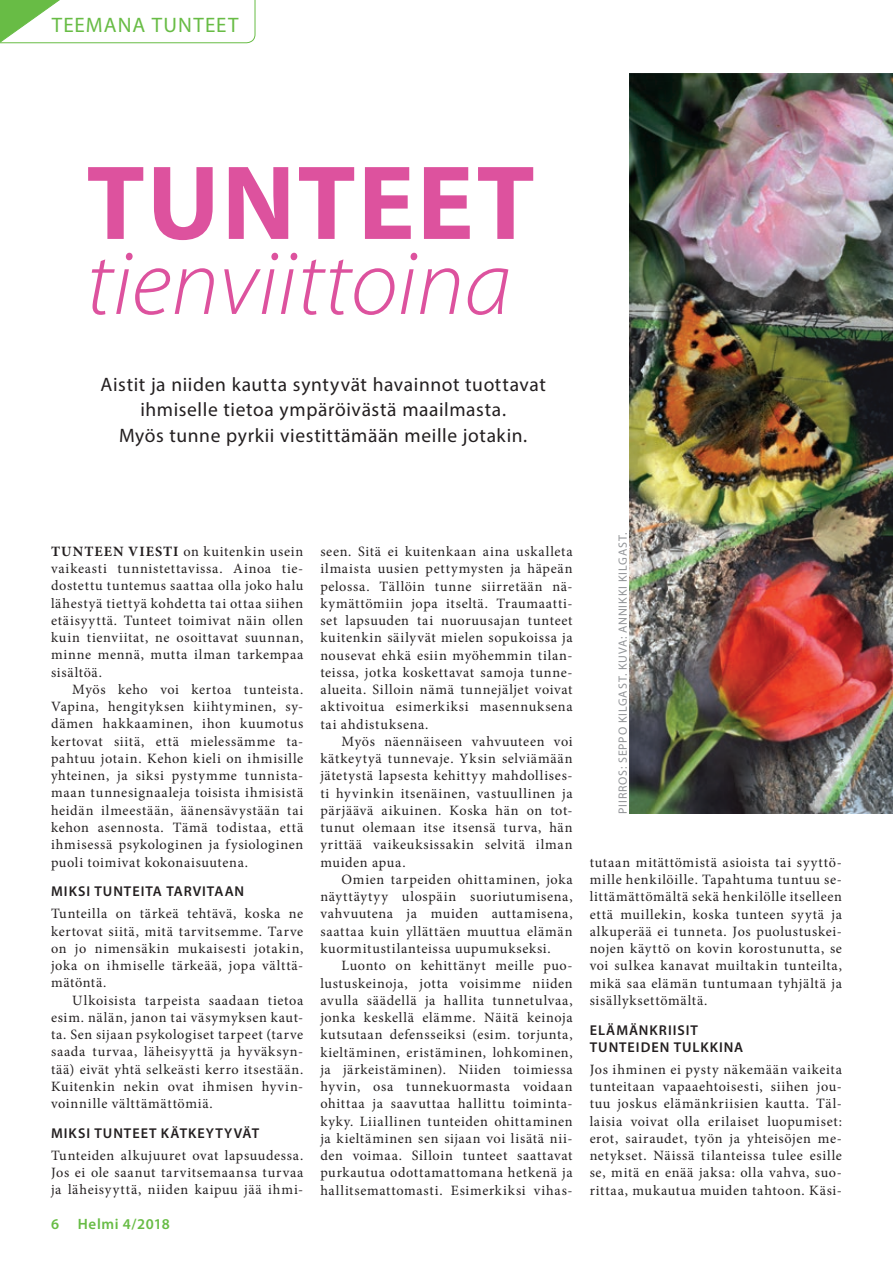
<style>
.page{position:relative;width:893px;height:1263px;background:#fff}
.page>*{position:absolute;margin:0;border:0;box-sizing:border-box;transform-origin:0 0}
.t1{font:700 106.5px "Myriad Pro";letter-spacing:.02em;color:#dd529e}
.t2{font:italic 300 93px "Myriad Pro";color:#dd529e}
.t3{font:21px "Myriad Pro";letter-spacing:.055em;color:#68bc45}
.t4{font:19.5px/25.5px "Myriad Pro";letter-spacing:.03em;color:#231f20;text-align:center}
.t5{font:600 15px "Myriad Pro";letter-spacing:.04em;color:#68bc45}
.t6{font:14.25px/17.2px "Minion Pro";letter-spacing:.05em;color:#231f20;text-align:justify}
.t7{font:600 14.25px/17.1px "Myriad Pro";letter-spacing:.07em;color:#231f20}
.t8{font:12px "Myriad Pro";letter-spacing:.07em;color:#939598}
.s1{font-weight:700}
</style>
<div class="page">
<img style="left:629px;top:74px;width:264px;height:739px">
<img style="left:880px;top:77px;width:13px;height:737px">
<svg style="left:0;top:0;width:255px;height:44px"></svg>
<h3 class="t3" style="left:52px;top:12px;width:188px">Teemana tunteet</h3>
<h1 class="t1" style="left:87px;top:134px;width:430px">TUNTEET</h1>
<h2 class="t2" style="left:85px;top:234px;width:427px">tienviittoina</h2>
<h3 class="t4" style="left:101px;top:371px;width:447px">Aistit ja niiden kautta syntyvät havainnot tuottavat ihmiselle tietoa ympäröivästä maailmasta.<br>Myös tunne pyrkii viestittämään meille jotakin.</h3>
<p class="t6" style="left:51px;top:543px;width:254px"><span class="s1">TUNTEEN VIESTI</span> on kuitenkin usein vaikeasti tunnistettavissa. Ainoa tie&shy;dostettu tuntemus saattaa olla joko halu lähestyä tiettyä kohdetta tai ottaa siihen etäisyyttä. Tunteet toimivat näin ollen kuin tienviitat, ne osoittavat suunnan, minne mennä, mutta ilman tarkempaa sisältöä.</p>
<p class="t6" style="left:51px;top:681px;width:254px;text-indent:21px">Myös keho voi kertoa tunteista.<br>Vapina, hengityksen kiihtyminen, sy&shy;dämen hakkaaminen, ihon kuumotus kertovat siitä, että mielessämme ta&shy;pahtuu jotain. Kehon kieli on ihmisille yhteinen, ja siksi pystymme tunnista&shy;maan tunnesignaaleja toisista ihmisistä heidän ilmeestään, äänensävystään tai kehon asennosta. Tämä todistaa, että ihmisessä psykologinen ja fysiologinen puoli toimivat kokonaisuutena.</p>
<p class="t7" style="left:51px;top:883px;width:195px">MIKSI TUNTEITA TARVITAAN</p>
<p class="t6" style="left:51px;top:905px;width:254px">Tunteilla on tärkeä tehtävä, koska ne kertovat siitä, mitä tarvitsemme. Tarve on jo nimensäkin mukaisesti jotakin, joka on ihmiselle tärkeää, jopa välttä&shy;mätöntä.</p>
<p class="t6" style="left:51px;top:991px;width:254px;text-indent:21px">Ulkoisista tarpeista saadaan tietoa esim. nälän, janon tai väsymyksen kaut&shy;ta. Sen sijaan psykologiset tarpeet (tarve saada turvaa, läheisyyttä ja hyväksyn&shy;tää) eivät yhtä selkeästi kerro itsestään.<br>Kuitenkin nekin ovat ihmisen hyvin&shy;voinnille välttämättömiä.</p>
<p class="t7" style="left:51px;top:1124px;width:207px">MIKSI TUNTEET KÄTKEYTYVÄT</p>
<p class="t6" style="left:51px;top:1147px;width:254px">Tunteiden alkujuuret ovat lapsuudessa.<br>Jos ei ole saanut tarvitsemaansa turvaa ja läheisyyttä, niiden kaipuu jää ihmi-</p>
<p class="t5" style="left:51px;top:1214px;width:120px">6 HELMI 4/2018</p>
<p class="t6" style="left:320px;top:543px;width:254px">seen. Sitä ei kuitenkaan aina uskalleta ilmaista uusien pettymysten ja häpeän pelossa. Tällöin tunne siirretään nä&shy;kymättömiin jopa itseltä. Traumaatti&shy;set lapsuuden tai nuoruusajan tunteet kuitenkin säilyvät mielen sopukoissa ja nousevat ehkä esiin myöhemmin tilan&shy;teissa, jotka koskettavat samoja tunne&shy;alueita. Silloin nämä tunnejäljet voivat aktivoitua esimerkiksi masennuksena tai ahdistuksena.</p>
<p class="t6" style="left:320px;top:733px;width:254px;text-indent:21px">Myös näennäiseen vahvuuteen voi kätkeytyä tunnevaje. Yksin selviämään jätetystä lapsesta kehittyy mahdollises&shy;ti hyvinkin itsenäinen, vastuullinen ja pärjäävä aikuinen. Koska hän on tot&shy;tunut olemaan itse itsensä turva, hän yrittää vaikeuksissakin selvitä ilman muiden apua.</p>
<p class="t6" style="left:320px;top:871px;width:254px;text-indent:21px">Omien tarpeiden ohittaminen, joka näyttäytyy ulospäin suoriutumisena, vahvuutena ja muiden auttamisena, saattaa kuin yllättäen muuttua elämän kuormitustilanteissa uupumukseksi.</p>
<p class="t6" style="left:320px;top:957px;width:254px;text-indent:21px">Luonto on kehittänyt meille puo&shy;lustuskeinoja, jotta voisimme niiden avulla säädellä ja hallita tunnetulvaa, jonka keskellä elämme. Näitä keinoja kutsutaan defensseiksi (esim. torjunta, kieltäminen, eristäminen, lohkominen, ja järkeistäminen). Niiden toimiessa hyvin, osa tunnekuormasta voidaan ohittaa ja saavuttaa hallittu toiminta&shy;kyky. Liiallinen tunteiden ohittaminen ja kieltäminen sen sijaan voi lisätä nii&shy;den voimaa. Silloin tunteet saattavat purkautua odottamattomana hetkenä ja hallitsemattomasti. Esimerkiksi vihas-</p>
<p class="t8" style="left:615px;top:814px;width:282px;rotate:-90deg">Piirros: Seppo Kilgast. kuva: annikki kilgast.</p>
<p class="t6" style="left:590px;top:854px;width:254px">tutaan mitättömistä asioista tai syyttö&shy;mille henkilöille. Tapahtuma tuntuu se&shy;littämättömältä sekä henkilölle itselleen että muillekin, koska tunteen syytä ja alkuperää ei tunneta. Jos puolustuskei&shy;nojen käyttö on kovin korostunutta, se voi sulkea kanavat muiltakin tunteilta, mikä saa elämän tuntumaan tyhjältä ja sisällyksettömältä.</p>
<p class="t7" style="left:590px;top:1021px;width:155px">ELÄMÄNKRIISIT<br>TUNTEIDEN TULKKINA</p>
<p class="t6" style="left:590px;top:1061px;width:254px">Jos ihminen ei pysty näkemään vaikeita tunteitaan vapaaehtoisesti, siihen jou&shy;tuu joskus elämänkriisien kautta. Täl&shy;laisia voivat olla erilaiset luopumiset: erot, sairaudet, työn ja yhteisöjen me&shy;netykset. Näissä tilanteissa tulee esille se, mitä en enää jaksa: olla vahva, suo&shy;rittaa, mukautua muiden tahtoon. Käsi-</p>
</div>
